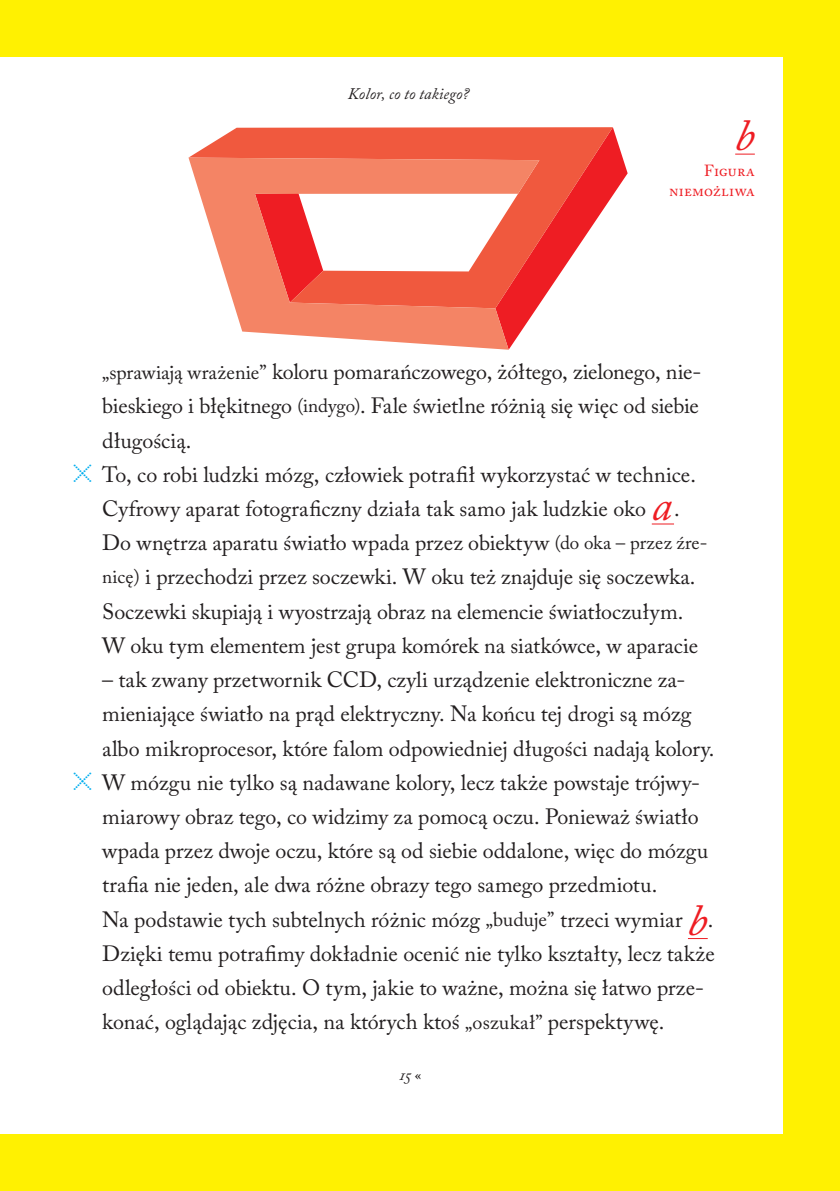
<style>
.page{position:relative;width:840px;height:1191px;background:#fff}
.page>*{position:absolute;margin:0;border:0;box-sizing:border-box;transform-origin:0 0}
.t1{font:italic 44px "Adobe Caslon Pro";color:#ee1d23}
.t2{font:22px "Adobe Caslon Pro";color:#231f20}
.t3{font:italic 16px "Adobe Caslon Pro";letter-spacing:.01em;color:#231f20}
.t4{font:16px/20px "Adobe Caslon Pro";letter-spacing:.015em;color:#ee1d23;text-align:right}
.s1{font-size:20px}
.s2{font-size:19px}
.s3{font-size:18px;color:#00aeef}
.s4{font-style:italic;font-size:44px;color:#ee1d23}
.s5{font-style:normal}
</style>
<div class="page">
<div style="left:0;top:0;width:839px;height:57px;background:#fff101"></div>
<div style="left:0;top:1134px;width:839px;height:57px;background:#fff101"></div>
<div style="left:782px;top:28px;width:57px;height:1134px;background:#fff101"></div>
<svg style="left:651px;top:523px;width:22px;height:1px"></svg>
<svg style="left:688px;top:938px;width:19px;height:1px"></svg>
<svg style="left:735px;top:154px;width:19px;height:1px"></svg>
<svg style="left:612px;top:127px;width:15px;height:70px"></svg>
<svg style="left:188px;top:127px;width:424px;height:178px;fill:#f0593e"></svg>
<svg style="left:188px;top:158px;width:351px;height:192px"></svg>
<p class="t3" style="left:347px;top:84px;width:123px">Kolor, co to takiego?</p>
<h1 class="t1" style="left:734px;top:109px;width:21px">b</h1>
<p class="t4" style="left:668px;top:161px;width:87px">Figura niemożliwa</p>
<p class="t2" style="left:102px;top:359px;width:600px"><span class="s1">„sprawiają wrażenie”</span> koloru pomarańczowego, żółtego, zielonego, nie-</p>
<p class="t2" style="left:102px;top:393px;width:598px">bieskiego i błękitnego <span class="s2">(indygo)</span>. Fale świetlne różnią się więc od siebie</p>
<p class="t2" style="left:102px;top:427px;width:91px">długością.</p>
<p class="t2" style="left:74px;top:461px;width:623px"><span class="s3">I</span> To, co robi ludzki mózg, człowiek potrafił wykorzystać w technice.</p>
<p class="t2" style="left:102px;top:495px;width:578px">Cyfrowy aparat fotograficzny działa tak samo jak ludzkie oko <span class="s4">a</span>.</p>
<p class="t2" style="left:102px;top:530px;width:606px">Do wnętrza aparatu światło wpada przez obiektyw <span class="s2">(do oka – przez źre-</span></p>
<p class="t2" style="left:102px;top:564px;width:594px"><span class="s2">nicę)</span> i przechodzi przez soczewki. W oku też znajduje się soczewka.</p>
<p class="t2" style="left:102px;top:598px;width:582px">Soczewki skupiają i wyostrzają obraz na elemencie światłoczułym.</p>
<p class="t2" style="left:102px;top:632px;width:597px">W oku tym elementem jest grupa komórek na siatkówce, w aparacie</p>
<p class="t2" style="left:102px;top:666px;width:584px">– tak zwany przetwornik CCD, czyli urządzenie elektroniczne za-</p>
<p class="t2" style="left:102px;top:701px;width:590px">mieniające światło na prąd elektryczny. Na końcu tej drogi są mózg</p>
<p class="t2" style="left:102px;top:735px;width:613px">albo mikroprocesor, które falom odpowiedniej długości nadają kolory.</p>
<p class="t2" style="left:74px;top:769px;width:627px"><span class="s3">I</span> W mózgu nie tylko są nadawane kolory, lecz także powstaje trójwy-</p>
<p class="t2" style="left:102px;top:803px;width:597px">miarowy obraz tego, co widzimy za pomocą oczu. Ponieważ światło</p>
<p class="t2" style="left:102px;top:837px;width:607px">wpada przez dwoje oczu, które są od siebie oddalone, więc do mózgu</p>
<p class="t2" style="left:102px;top:872px;width:556px">trafia nie jeden, ale dwa różne obrazy tego samego przedmiotu.</p>
<p class="t2" style="left:102px;top:906px;width:612px">Na podstawie tych subtelnych różnic mózg <span class="s1">„buduje”</span> trzeci wymiar <span class="s4">b</span>.</p>
<p class="t2" style="left:102px;top:940px;width:613px">Dzięki temu potrafimy dokładnie ocenić nie tylko kształty, lecz także</p>
<p class="t2" style="left:102px;top:974px;width:603px">odległości od obiektu. O tym, jakie to ważne, można się łatwo prze-</p>
<p class="t2" style="left:102px;top:1008px;width:563px">konać, oglądając zdjęcia, na których ktoś <span class="s1">„oszukał”</span> perspektywę.</p>
<p class="t3" style="left:399px;top:1065px;width:23px">15 <span class="s5">«</span></p>
</div>
